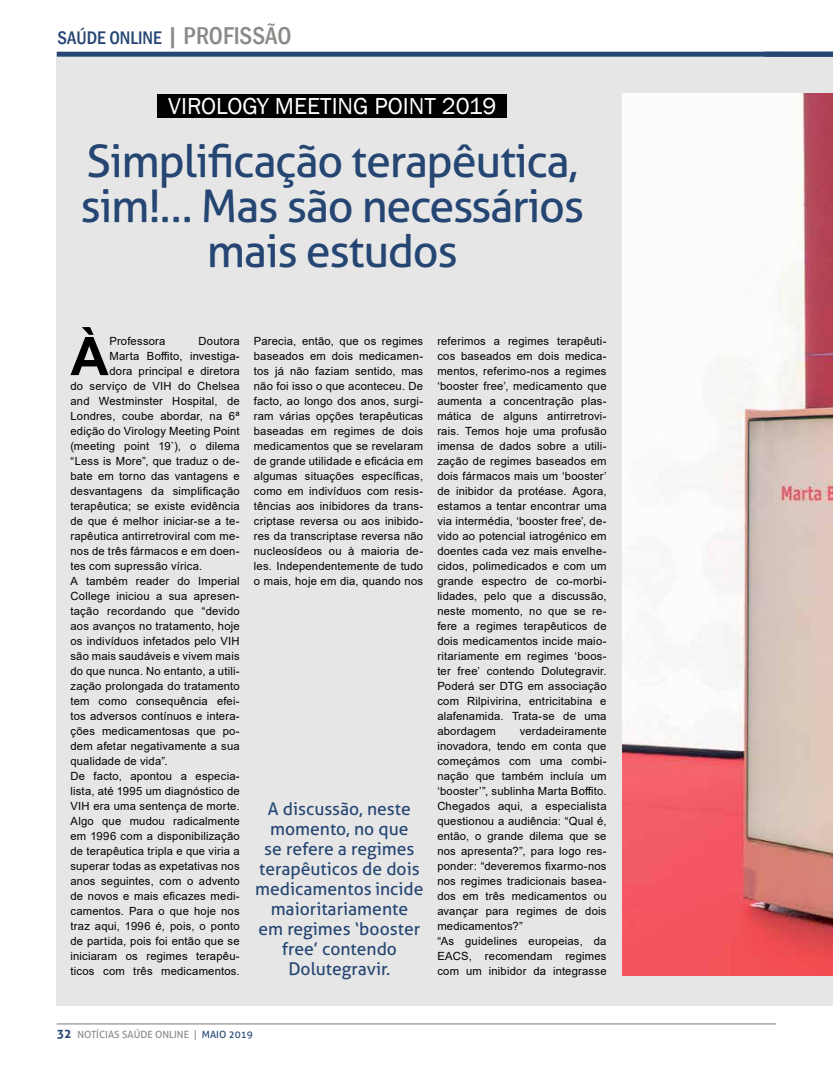
<style>
.page{position:relative;width:833px;height:1081px;background:#fff}
.page>*{position:absolute;margin:0;border:0;box-sizing:border-box;transform-origin:0 0}
.t1{font:700 53.12px "Arial";color:#000}
.t2{font:45px/45px "Aller";letter-spacing:-.03em;color:#254673;text-align:center}
.t3{font:23.75px "Franklin Gothic";color:#fff}
.t4{font:500 condensed 18.75px "Franklin Gothic";color:#254673}
.t5{font:17.5px/20px "Aller";color:#254673;text-align:center}
.t6{font:11.25px/15px "Arial";letter-spacing:.015em;color:#000;text-align:justify}
.t7{font:10px "Aller";color:#8c8986}
.t8{font:10px "Aller";color:#254673}
.s1{font-size:25px;color:#8c8986}
.s2{font-weight:700;font-size:12.5px;color:#254673}
.s3{color:#254673}
</style>
<div class="page">
<div style="left:57px;top:57px;width:719px;height:948px;background:#e7e6e6"></div>
<div style="left:57px;top:52px;width:719px;height:5px;background:#254673"></div>
<hr style="left:57px;top:1023px;width:719px;height:1px;background:#979492">
<div style="left:775px;top:52px;width:58px;height:5px;background:#254673"></div>
<div style="left:776px;top:57px;width:57px;height:948px;background:#e7e6e6"></div>
<img style="left:622px;top:94px;width:211px;height:881px">
<div style="left:158px;top:94px;width:349px;height:24px;background:#000"></div>
<h3 class="t4" style="left:58px;top:26px;width:233px">SAÚDE ONLINE <span class="s1">| PROFISSÃO</span></h3>
<h3 class="t3" style="left:168px;top:91px;width:122px">VIROLOGY MEE</h3>
<h3 class="t3" style="left:320px;top:91px;width:178px">TING POINT 2019</h3>
<h2 class="t2" style="left:80px;top:139px;width:505px">Simplificação terapêutica, sim!… Mas são necessários mais estudos</h2>
<h1 class="t1" style="left:70px;top:319px;width:40px">À</h1>
<p class="t6" style="left:109px;top:333px;width:58px">Professora</p>
<p class="t6" style="left:198px;top:333px;width:43px">Doutora</p>
<p class="t6" style="left:109px;top:348px;width:132px">Marta Boffito, investiga-</p>
<p class="t6" style="left:109px;top:363px;width:132px">dora principal e diretora</p>
<p class="t6" style="left:70px;top:378px;width:171px">do serviço de VIH do Chelsea</p>
<p class="t6" style="left:70px;top:393px;width:171px">and Westminster Hospital, de</p>
<p class="t6" style="left:70px;top:408px;width:171px">Londres, coube abordar, na 6ª</p>
<p class="t6" style="left:70px;top:423px;width:171px">edição do Virology Meeting Point</p>
<p class="t6" style="left:70px;top:438px;width:171px">(meeting point 19`), o dilema</p>
<p class="t6" style="left:70px;top:453px;width:171px">“Less is More”, que traduz o de-</p>
<p class="t6" style="left:70px;top:468px;width:171px">bate em torno das vantagens e</p>
<p class="t6" style="left:70px;top:483px;width:171px">desvantagens da simplificação</p>
<p class="t6" style="left:70px;top:498px;width:171px">terapêutica; se existe evidência</p>
<p class="t6" style="left:70px;top:513px;width:171px">de que é melhor iniciar-se a te-</p>
<p class="t6" style="left:70px;top:528px;width:171px">rapêutica antirretroviral com me-</p>
<p class="t6" style="left:70px;top:543px;width:171px">nos de três fármacos e em doen-</p>
<p class="t6" style="left:70px;top:558px;width:133px">tes com supressão vírica.</p>
<p class="t6" style="left:70px;top:573px;width:171px">A também reader do Imperial</p>
<p class="t6" style="left:70px;top:588px;width:171px">College iniciou a sua apresen-</p>
<p class="t6" style="left:70px;top:603px;width:171px">tação recordando que “devido</p>
<p class="t6" style="left:70px;top:618px;width:171px">aos avanços no tratamento, hoje</p>
<p class="t6" style="left:70px;top:633px;width:171px">os indivíduos infetados pelo VIH</p>
<p class="t6" style="left:70px;top:648px;width:171px">são mais saudáveis e vivem mais</p>
<p class="t6" style="left:70px;top:663px;width:171px">do que nunca. No entanto, a utili-</p>
<p class="t6" style="left:70px;top:678px;width:171px">zação prolongada do tratamento</p>
<p class="t6" style="left:70px;top:693px;width:171px">tem como consequência efei-</p>
<p class="t6" style="left:70px;top:708px;width:171px">tos adversos contínuos e intera-</p>
<p class="t6" style="left:70px;top:723px;width:171px">ções medicamentosas que po-</p>
<p class="t6" style="left:70px;top:738px;width:171px">dem afetar negativamente a sua</p>
<p class="t6" style="left:70px;top:753px;width:99px">qualidade de vida”.</p>
<p class="t6" style="left:70px;top:768px;width:171px">De facto, apontou a especia-</p>
<p class="t6" style="left:70px;top:783px;width:171px">lista, até 1995 um diagnóstico de</p>
<p class="t6" style="left:70px;top:798px;width:171px">VIH era uma sentença de morte.</p>
<p class="t6" style="left:70px;top:813px;width:171px">Algo que mudou radicalmente</p>
<p class="t6" style="left:70px;top:828px;width:171px">em 1996 com a disponibilização</p>
<p class="t6" style="left:70px;top:843px;width:171px">de terapêutica tripla e que viria a</p>
<p class="t6" style="left:70px;top:858px;width:171px">superar todas as expetativas nos</p>
<p class="t6" style="left:70px;top:873px;width:171px">anos seguintes, com o advento</p>
<p class="t6" style="left:70px;top:888px;width:171px">de novos e mais eficazes medi-</p>
<p class="t6" style="left:70px;top:903px;width:171px">camentos. Para o que hoje nos</p>
<p class="t6" style="left:70px;top:918px;width:171px">traz aqui, 1996 é, pois, o ponto</p>
<p class="t6" style="left:70px;top:933px;width:171px">de partida, pois foi então que se</p>
<p class="t6" style="left:70px;top:948px;width:171px">iniciaram os regimes terapêu-</p>
<p class="t6" style="left:70px;top:963px;width:171px">ticos com três medicamentos.</p>
<p class="t6" style="left:254px;top:333px;width:171px">Parecia, então, que os regimes baseados em dois medicamen&shy;tos já não faziam sentido, mas não foi isso o que aconteceu. De facto, ao longo dos anos, surgi&shy;ram várias opções terapêuticas baseadas em regimes de dois medicamentos que se revelaram de grande utilidade e eficácia em algumas situações específicas, como em indivíduos com resis&shy;tências aos inibidores da trans&shy;criptase reversa ou aos inibido&shy;res da transcriptase reversa não nucleosídeos ou à maioria de&shy;les. Independentemente de tudo o mais, hoje em dia, quando nos</p>
<p class="t6" style="left:437px;top:333px;width:171px">referimos a regimes terapêuti&shy;cos baseados em dois medica&shy;mentos, referimo-nos a regimes ‘booster free’, medicamento que aumenta a concentração plas&shy;mática de alguns antirretrovi&shy;rais. Temos hoje uma profusão imensa de dados sobre a utili&shy;zação de regimes baseados em dois fármacos mais um ‘booster’ de inibidor da protéase. Agora, estamos a tentar encontrar uma via intermédia, ‘booster free’, de&shy;vido ao potencial iatrogénico em doentes cada vez mais envelhe&shy;cidos, polimedicados e com um grande espectro de co-morbi&shy;lidades, pelo que a discussão, neste momento, no que se re&shy;fere a regimes terapêuticos de dois medicamentos incide maio&shy;ritariamente em regimes ‘boos&shy;ter free’ contendo Dolutegravir.<br>Poderá ser DTG em associação com Rilpivirina, entricitabina e alafenamida. Trata-se de uma abordagem</p>
<p class="t6" style="left:437px;top:723px;width:171px;text-align:left;text-indent:82px">verdadeiramente inovadora, tendo em conta que começámos com uma combi&shy;nação que também incluía um ‘booster’”, sublinha Marta Boffito.<br>Chegados aqui, a especialista questionou a audiência: “Qual é, então, o grande dilema que se nos apresenta?”, para logo res&shy;ponder: “deveremos fixarmo-nos nos regimes tradicionais basea&shy;dos em três medicamentos ou avançar para regimes de dois medicamentos?”<br>“As guidelines europeias, da<br>EACS, recomendam regimes com um inibidor da integrasse</p>
<h3 class="t5" style="left:255px;top:798px;width:170px">A discussão, neste momento, no que<br>se refere a regimes terapêuticos de dois medicamentos incide maioritariamente<br>em regimes ‘booster free’ contendo<br>Dolutegravir.</h3>
<p class="t7" style="left:57px;top:1028px;width:160px"><span class="s2">32</span> NOTÍCIAS SAÚDE ONLINE | <span class="s3">maio</span></p>
<p class="t8" style="left:229px;top:1028px;width:26px">2019</p>
</div>
